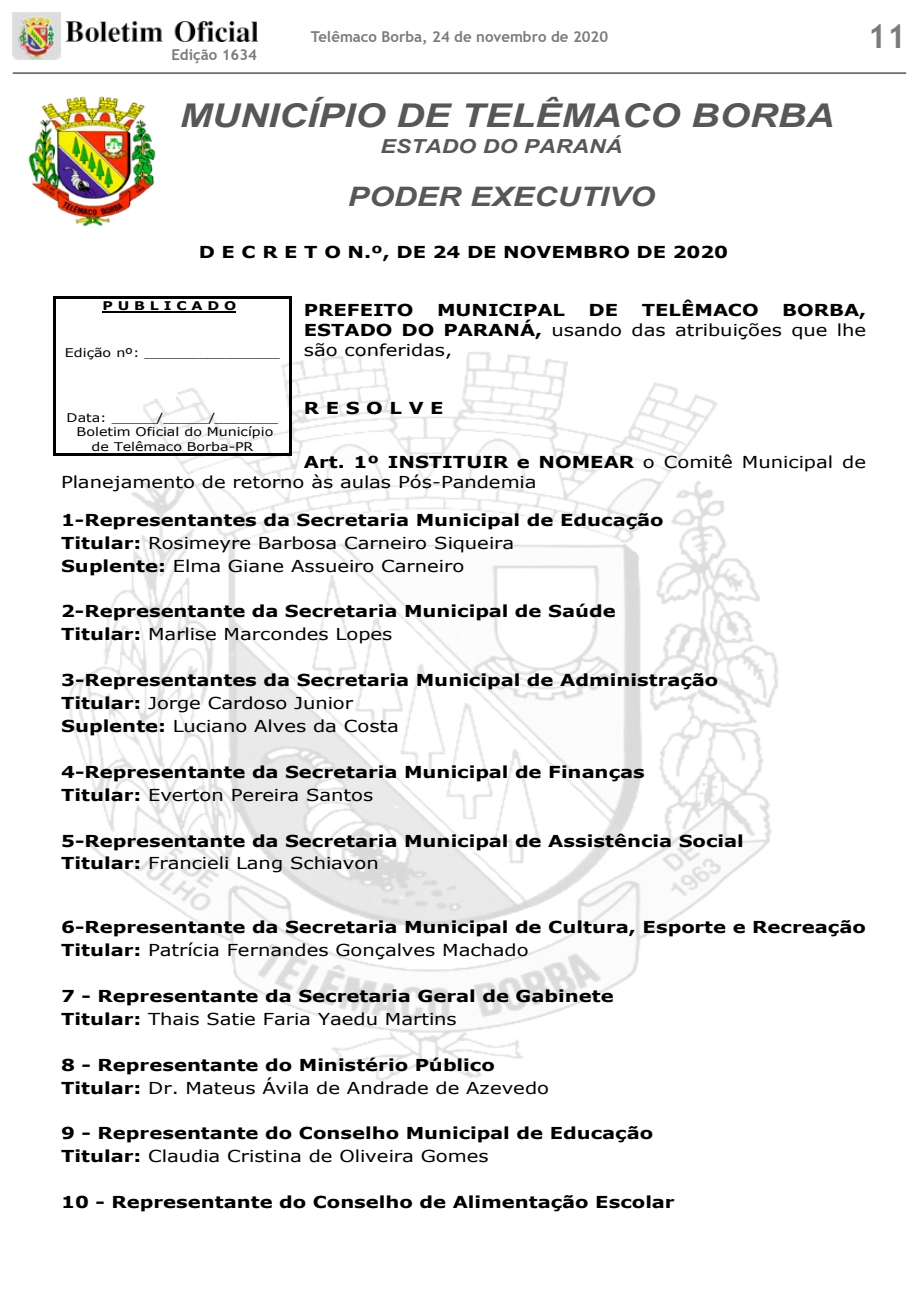
<style>
.page{position:relative;width:919px;height:1289px;background:#fff}
.page>*{position:absolute;margin:0;border:0;box-sizing:border-box;transform-origin:0 0}
.t1{font:700 33px "Trebuchet MS";color:#7c7b7b}
.t2{font:italic 700 32.7px "Arial";color:#575756;scale:1.19 1}
.t3{font:italic 700 26.85px "Arial";color:#575756;scale:1.19 1}
.t4{font:italic 700 19.35px "Arial";color:#575756;scale:1.19 1}
.t5{font:700 16.5px/23px "Verdana";color:#000;scale:1.19 1}
.t6{font:16.5px/20px "Verdana";letter-spacing:-.005em;color:#000;text-align:justify;scale:1.19 1}
.t7{font:700 15px "Trebuchet MS";color:#7c7b7b}
.t8{font:12px/14.5px "Verdana";letter-spacing:-.005em;color:#000;text-align:center;scale:1.19 1}
.t9{font:700 12px "Verdana";color:#000;scale:1.19 1}
.s1{font-weight:700}
.s2{font-weight:400}
</style>
<div class="page">
<img style="left:13px;top:13px;width:47px;height:47px">
<img style="left:66px;top:21px;width:191px;height:21px">
<hr style="left:13px;top:73px;width:893px;height:1px;background:#000">
<img style="left:28px;top:96px;width:128px;height:130px">
<img style="left:53px;top:312px;width:725px;height:769px">
<hr style="left:102px;top:311px;width:134px;height:1px;background:#000">
<hr style="left:56px;top:296px;width:233px;height:2px;background:#000">
<hr style="left:54px;top:298px;width:2px;height:155px;background:#000">
<hr style="left:56px;top:453px;width:233px;height:2px;background:#000">
<hr style="left:289px;top:298px;width:2px;height:155px;background:#000">
<p class="t7" style="left:311px;top:27px;width:299px">Telêmaco Borba, 24 de novembro de 2020</p>
<h1 class="t1" style="left:867px;top:16px;width:40px">11</h1>
<p class="t7" style="left:171px;top:45px;width:87px">Edição 1634</p>
<h2 class="t2" style="left:180px;top:94px;width:551px">MUNICÍPIO DE TELÊMACO BORBA</h2>
<p class="t4" style="left:380px;top:133px;width:205px">ESTADO DO PARANÁ</p>
<h3 class="t3" style="left:348px;top:178px;width:260px">PODER EXECUTIVO</h3>
<p class="t5" style="left:199px;top:240px;width:446px">D E C R E T O N.º, DE 24 DE NOVEMBRO DE 2020</p>
<p class="t9" style="left:102px;top:297px;width:114px">P U B L I C A D O</p>
<p class="t8" style="left:65px;top:345px;width:182px">Edição nº: _______________</p>
<p class="t8" style="left:67px;top:410px;width:179px">Data: _____/_____/_______<br>Boletim Oficial do Município de Telêmaco Borba-PR</p>
<p class="t5" style="left:304px;top:298px;width:94px">PREFEITO</p>
<p class="t5" style="left:437px;top:298px;width:109px">MUNICIPAL</p>
<p class="t5" style="left:588px;top:298px;width:26px">DE</p>
<p class="t5" style="left:641px;top:298px;width:100px">TELÊMACO</p>
<p class="t6" style="left:304px;top:300px;width:474px;text-indent:478px"><span class="s1">BORBA, ESTADO DO PARANÁ,</span> usando das atribuições que lhe são conferidas,</p>
<p class="t5" style="left:304px;top:396px;width:119px">R E S O L V E</p>
<p class="t6" style="left:61px;top:451px;width:678px;text-indent:243px"><span class="s1">Art. 1º INSTITUIR e NOMEAR</span> o Comitê Municipal de<br>Planejamento de retorno às aulas Pós-Pandemia</p>
<p class="t5" style="left:61px;top:508px;width:507px">1-Representantes da Secretaria Municipal de Educação<br>Titular: <span class="s2">Rosimeyre Barbosa Carneiro Siqueira<br></span>Suplente: <span class="s2">Elma Giane Assueiro Carneiro</span></p>
<p class="t5" style="left:61px;top:599px;width:467px">2-Representante da Secretaria Municipal de Saúde<br>Titular: <span class="s2">Marlise Marcondes Lopes</span></p>
<p class="t5" style="left:61px;top:668px;width:553px">3-Representantes da Secretaria Municipal de Administração<br>Titular: <span class="s2">Jorge Cardoso Junior<br></span>Suplente: <span class="s2">Luciano Alves da Costa</span></p>
<p class="t5" style="left:61px;top:760px;width:492px">4-Representante da Secretaria Municipal de Finanças<br>Titular: <span class="s2">Everton Pereira Santos</span></p>
<p class="t5" style="left:61px;top:828px;width:575px">5-Representante da Secretaria Municipal de Assistência Social<br>Titular: <span class="s2">Francieli Lang Schiavon</span></p>
<p class="t5" style="left:61px;top:915px;width:677px">6-Representante da Secretaria Municipal de Cultura, Esporte e Recreação<br>Titular: <span class="s2">Patrícia Fernandes Gonçalves Machado</span></p>
<p class="t5" style="left:61px;top:984px;width:466px">7 - Representante da Secretaria Geral de Gabinete<br>Titular: <span class="s2">Thais Satie Faria Yaedu Martins</span></p>
<p class="t5" style="left:61px;top:1052px;width:411px">8 - Representante do Ministério Público<br>Titular: <span class="s2">Dr. Mateus Ávila de Andrade de Azevedo</span></p>
<p class="t5" style="left:61px;top:1121px;width:499px">9 - Representante do Conselho Municipal de Educação<br>Titular: <span class="s2">Claudia Cristina de Oliveira Gomes</span></p>
<p class="t5" style="left:61px;top:1190px;width:517px">10 - Representante do Conselho de Alimentação Escolar</p>
</div>
